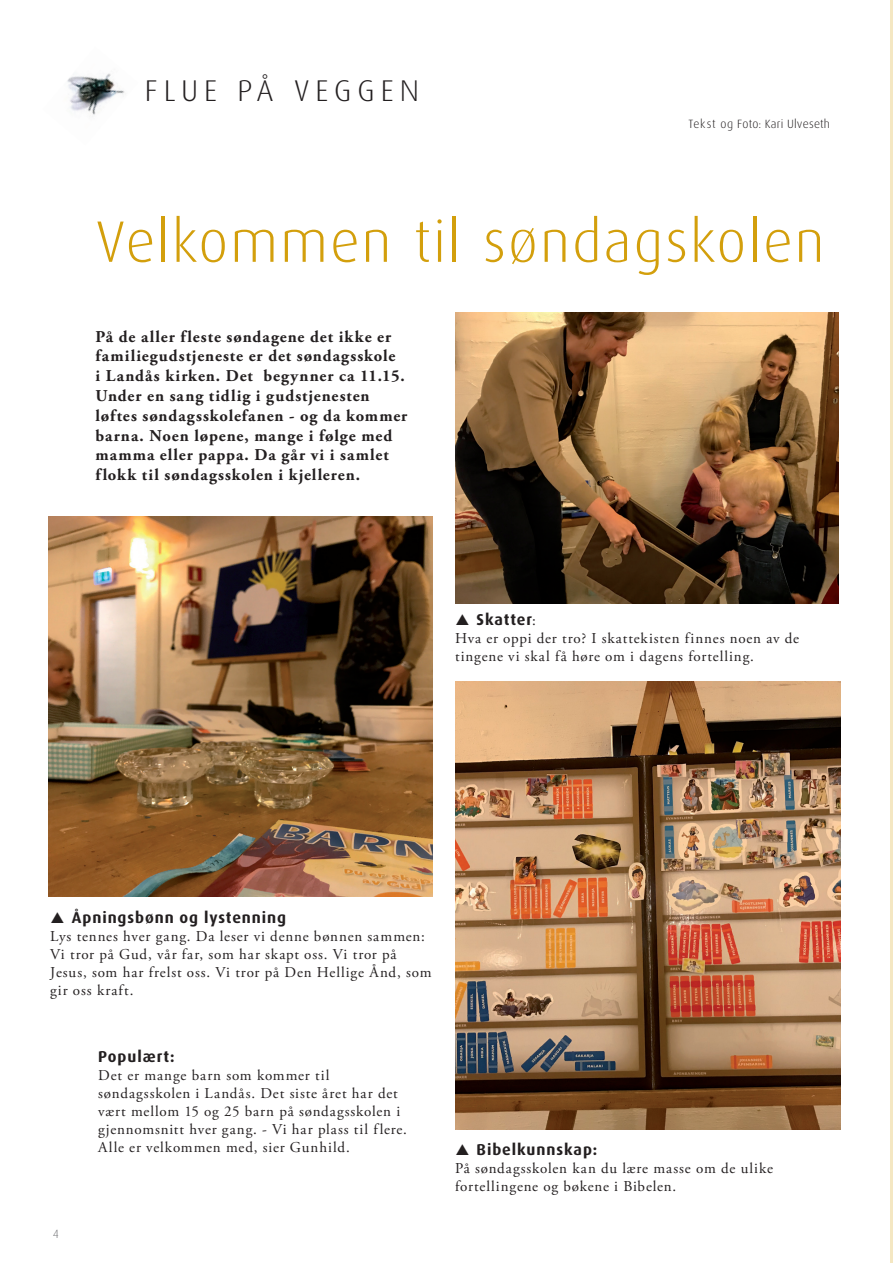
<style>
.page{position:relative;width:893px;height:1263px;background:#fff}
.page>*{position:absolute;margin:0;border:0;box-sizing:border-box;transform-origin:0 0}
.t1{font:300 58.5px "Dax OT";letter-spacing:.035em;color:#d39f0c}
.t2{font:300 30px "Dax OT";letter-spacing:.2em;color:#231f20}
.t3{font:700 16.5px/19.8px "Adobe Garamond Pro";letter-spacing:.055em;color:#231f20}
.t4{font:700 15.75px "Dax OT";letter-spacing:.055em;color:#231f20}
.t5{font:15px/18px "Adobe Garamond Pro";letter-spacing:.055em;color:#231f20}
.t6{font:300 12px "Dax OT";letter-spacing:.02em;color:#231f20}
.t7{font:300 12px "Dax OT";color:#6c6d70}
.s1{font-family:"Adobe Garamond Pro";font-weight:400;font-size:15px}
</style>
<div class="page">
<hr style="left:891px;top:0;width:2px;height:1263px;background:#d39f0c">
<img style="left:67px;top:73px;width:58px;height:42px">
<img style="left:455px;top:682px;width:385px;height:448px">
<img style="left:455px;top:313px;width:384px;height:290px">
<img style="left:48px;top:517px;width:384px;height:379px">
<h2 class="t2" style="left:145px;top:62px;width:276px">FLUE PÅ VEGGEN</h2>
<p class="t6" style="left:688px;top:113px;width:143px">Tekst og Foto: Kari Ulveseth</p>
<h1 class="t1" style="left:96px;top:186px;width:730px">Velkommen til søndagskolen</h1>
<p class="t3" style="left:96px;top:327px;width:313px">På de aller fleste søndagene det ikke er familiegudstjeneste er det søndagsskole<br>i Landås kirken. Det begynner ca 11.15.<br>Under en sang tidlig i gudstjenesten løftes søndagsskolefanen - og da kommer barna. Noen løpene, mange i følge med mamma eller pappa. Da går vi i samlet flokk til søndagsskolen i kjelleren.</p>
<p class="t4" style="left:477px;top:605px;width:61px">Skatter<span class="s1">:</span></p>
<p class="t5" style="left:455px;top:630px;width:346px">Hva er oppi der tro? I skattekisten finnes noen av de tingene vi skal få høre om i dagens fortelling.</p>
<p class="t4" style="left:72px;top:903px;width:216px">Åpningsbønn og lystenning</p>
<p class="t5" style="left:50px;top:928px;width:383px">Lys tennes hver gang. Da leser vi denne bønnen sammen:<br>Vi tror på Gud, vår far, som har skapt oss. Vi tror på Jesus, som har frelst oss. Vi tror på Den Hellige Ånd, som gir oss kraft.</p>
<p class="t7" style="left:53px;top:1223px;width:8px">4</p>
<p class="t4" style="left:98px;top:1041px;width:78px">Populært:</p>
<p class="t5" style="left:98px;top:1066px;width:310px">Det er mange barn som kommer til søndagsskolen i Landås. Det siste året har det vært mellom 15 og 25 barn på søndagsskolen i gjennomsnitt hver gang. - Vi har plass til flere.<br>Alle er velkommen med, sier Gunhild.</p>
<p class="t4" style="left:477px;top:1135px;width:122px">Bibelkunnskap:</p>
<p class="t5" style="left:455px;top:1160px;width:319px">På søndagsskolen kan du lære masse om de ulike fortellingene og bøkene i Bibelen.</p>
</div>
